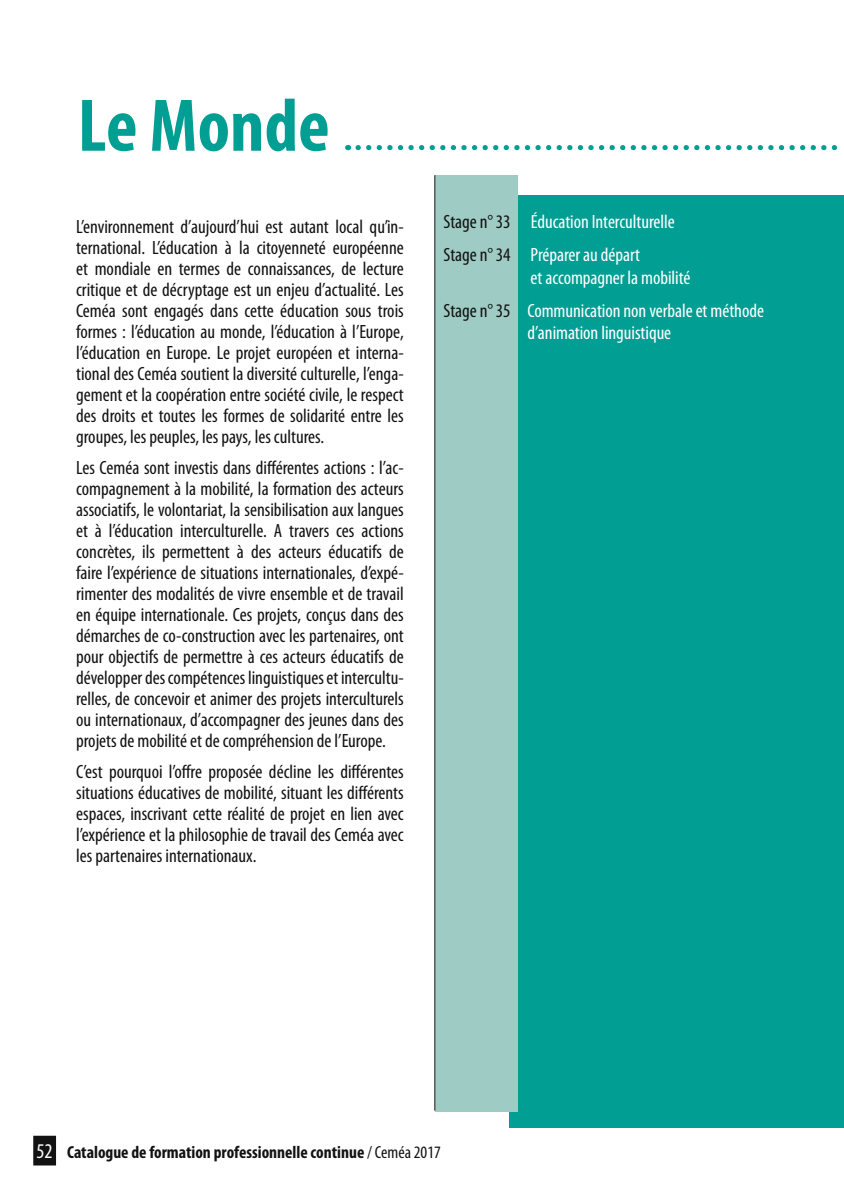
<style>
.page{position:relative;width:844px;height:1191px;background:#fff}
.page>*{position:absolute;margin:0;border:0;box-sizing:border-box;transform-origin:0 0}
.t1{font:700 condensed 75.25px "Myriad Pro";color:#009e93}
.t2{font:condensed 19.25px/21px "Myriad Pro";color:#121212;text-align:justify}
.t3{font:condensed 19.25px/32.7px "Myriad Pro";color:#fff}
.t4{font:700 condensed 17.5px "Myriad Pro";color:#121212}
.s1{color:#121212}
.s2{font-weight:400;font-size:21px;color:#fff}
.s3{font-weight:400}
</style>
<div class="page">
<div style="left:33px;top:1135px;width:23px;height:30px;background:#121212"></div>
<div style="left:509px;top:195px;width:334px;height:933px;background:#009e93"></div>
<svg style="left:358px;top:145px;width:480px;height:5px"></svg>
<div style="left:435px;top:175px;width:83px;height:936px;background:#9eccc4"></div>
<hr style="left:434px;top:175px;width:1px;height:935px;background:#121212">
<h1 class="t1" style="left:78px;top:79px;width:253px">Le Monde</h1>
<p class="t2" style="left:76px;top:216px;width:329px">L’environnement d’aujourd’hui est autant local qu’in&shy;ternational. L’éducation à la citoyenneté européenne et mondiale en termes de connaissances, de lecture critique et de décryptage est un enjeu d’actualité. Les Ceméa sont engagés dans cette éducation sous trois formes : l’éducation au monde, l’éducation à l’Europe, l’éducation en Europe. Le projet européen et interna&shy;tional des Ceméa soutient la diversité culturelle, l’enga&shy;gement et la coopération entre société civile, le respect des droits et toutes les formes de solidarité entre les groupes, les peuples, les pays, les cultures.</p>
<p class="t2" style="left:76px;top:457px;width:329px">Les Ceméa sont investis dans différentes actions : l’ac&shy;compagnement à la mobilité, la formation des acteurs associatifs, le volontariat, la sensibilisation aux langues et à l’éducation interculturelle. A travers ces actions concrètes, ils permettent à des acteurs éducatifs de faire l’expérience de situations internationales, d’expé&shy;rimenter des modalités de vivre ensemble et de travail en équipe internationale. Ces projets, conçus dans des démarches de co-construction avec les partenaires, ont pour objectifs de permettre à ces acteurs éducatifs de développer des compétences linguistiques et intercultu&shy;relles, de concevoir et animer des projets interculturels ou internationaux, d’accompagner des jeunes dans des projets de mobilité et de compréhension de l’Europe.</p>
<p class="t2" style="left:76px;top:761px;width:329px">C’est pourquoi l’offre proposée décline les différentes situations éducatives de mobilité, situant les différents espaces, inscrivant cette réalité de projet en lien avec l’expérience et la philosophie de travail des Ceméa avec les partenaires internationaux.</p>
<p class="t3" style="left:443px;top:205px;width:233px"><span class="s1">Stage n° 33</span> éducation Interculturelle<br><span class="s1">Stage n° 34</span> Préparer au départ</p>
<p class="t3" style="left:443px;top:261px;width:322px;text-indent:87px">et accompagner la mobilité<br><span class="s1">Stage n° 35</span> Communication non verbale et méthode</p>
<p class="t3" style="left:527px;top:316px;width:145px">d’animation linguistique</p>
<p class="t4" style="left:37px;top:1140px;width:405px"><span class="s2">52</span> Catalogue de formation professionnelle continue <span class="s3">/ Ceméa 2017</span></p>
</div>
